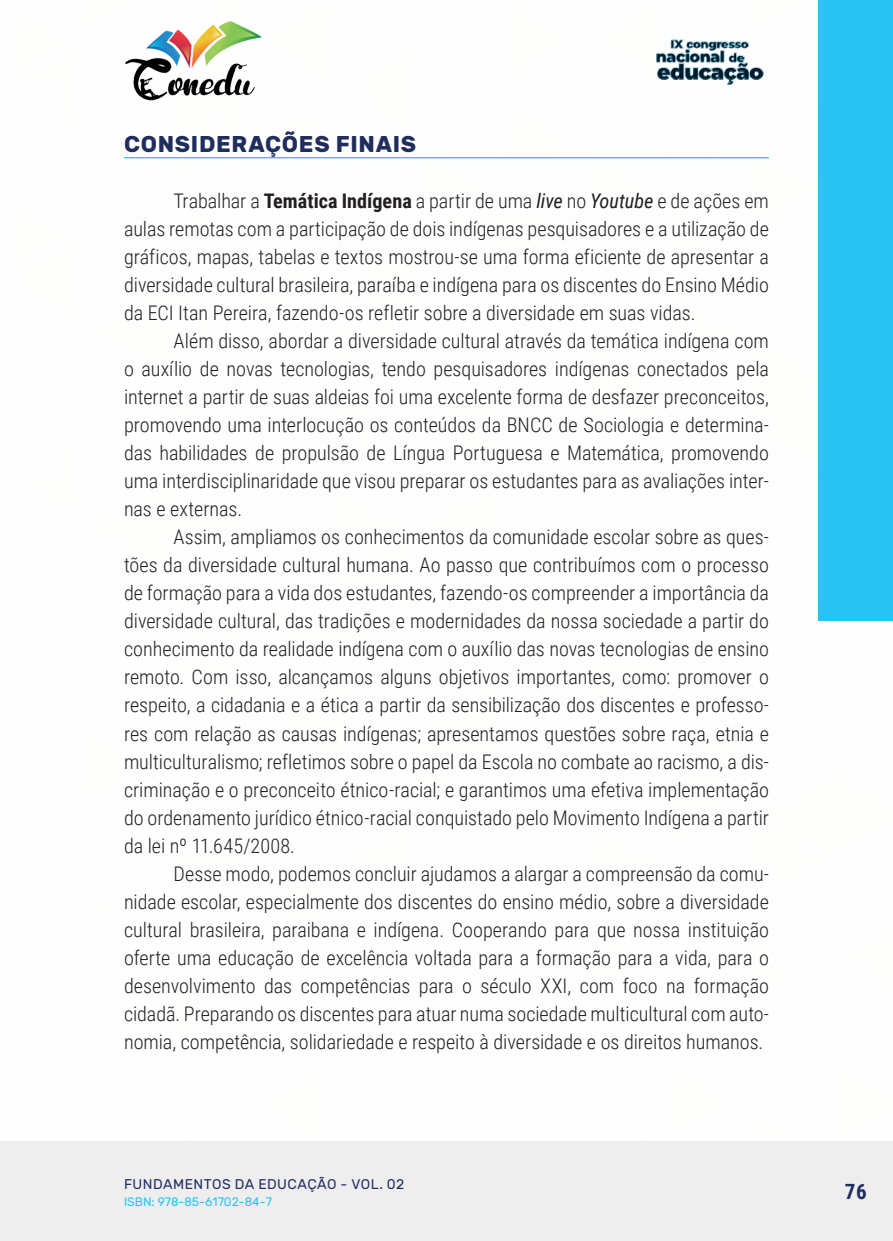
<style>
.page{position:relative;width:893px;height:1241px;background:#fff}
.page>*{position:absolute;margin:0;border:0;box-sizing:border-box;transform-origin:0 0}
._10_SUBTITULO{font:700 22.75px "Rubik";letter-spacing:.03em;color:#202d5e}
.t1{font:700 21px "Roboto Condensed";color:#202d5e}
._9_CORPO{font:300 20.12px/28px "Roboto Condensed";color:#231f20;text-align:justify}
.t2{font:14px "Rubik";letter-spacing:.03em;color:#202d5e}
.t3{font:12.25px "Rubik";color:#29c4f3}
.s1{font-weight:700}
.s2{font-weight:400;font-style:italic}
</style>
<div class="page">
<div style="left:0;top:1141px;width:893px;height:99px;background:#eeeeef"></div>
<div style="left:819px;top:0;width:74px;height:620px;background:#29c4f3"></div>
<img style="left:125px;top:20px;width:137px;height:81px">
<img style="left:656px;top:39px;width:108px;height:46px">
<hr style="left:124px;top:157px;width:645px;height:1px;background:#29c4f3">
<p class="_10_SUBTITULO" style="left:124px;top:131px;width:294px">CONSIDERAÇÕES FINAIS</p>
<p class="_9_CORPO" style="left:124px;top:186px;width:646px;text-indent:50px">Trabalhar a <span class="s1">Temática Indígena</span> a partir de uma <span class="s2">live</span> no <span class="s2">Youtube</span> e de ações em aulas remotas com a participação de dois indígenas pesquisadores e a utilização de gráficos, mapas, tabelas e textos mostrou-se uma forma eficiente de apresentar a diversidade cultural brasileira, paraíba e indígena para os discentes do Ensino Médio da ECI Itan Pereira, fazendo-os refletir sobre a diversidade em suas vidas.</p>
<p class="_9_CORPO" style="left:124px;top:326px;width:646px;text-indent:50px">Além disso, abordar a diversidade cultural através da temática indígena com o auxílio de novas tecnologias, tendo pesquisadores indígenas conectados pela internet a partir de suas aldeias foi uma excelente forma de desfazer preconceitos, promovendo uma interlocução os conteúdos da BNCC de Sociologia e determina&shy;das habilidades de propulsão de Língua Portuguesa e Matemática, promovendo uma interdisciplinaridade que visou preparar os estudantes para as avaliações inter&shy;nas e externas.</p>
<p class="_9_CORPO" style="left:124px;top:522px;width:646px;text-indent:50px">Assim, ampliamos os conhecimentos da comunidade escolar sobre as ques&shy;tões da diversidade cultural humana. Ao passo que contribuímos com o processo de formação para a vida dos estudantes, fazendo-os compreender a importância da diversidade cultural, das tradições e modernidades da nossa sociedade a partir do conhecimento da realidade indígena com o auxílio das novas tecnologias de ensino remoto. Com isso, alcançamos alguns objetivos importantes, como: promover o respeito, a cidadania e a ética a partir da sensibilização dos discentes e professo&shy;res com relação as causas indígenas; apresentamos questões sobre raça, etnia e multiculturalismo; refletimos sobre o papel da Escola no combate ao racismo, a dis&shy;criminação e o preconceito étnico-racial; e garantimos uma efetiva implementação do ordenamento jurídico étnico-racial conquistado pelo Movimento Indígena a partir da lei nº 11.645/2008.</p>
<p class="_9_CORPO" style="left:124px;top:858px;width:646px;text-indent:50px">Desse modo, podemos concluir ajudamos a alargar a compreensão da comu&shy;nidade escolar, especialmente dos discentes do ensino médio, sobre a diversidade cultural brasileira, paraibana e indígena. Cooperando para que nossa instituição oferte uma educação de excelência voltada para a formação para a vida, para o desenvolvimento das competências para o século XXI, com foco na formação cidadã. Preparando os discentes para atuar numa sociedade multicultural com auto&shy;nomia, competência, solidariedade e respeito à diversidade e os direitos humanos.</p>
<p class="t2" style="left:124px;top:1175px;width:282px">FUNDAMENTOS DA EDUCAÇÃO - VOL. 02</p>
<p class="t3" style="left:124px;top:1194px;width:149px">ISBN: 978-85-61702-84-7</p>
<p class="t1" style="left:845px;top:1176px;width:23px">76</p>
</div>
